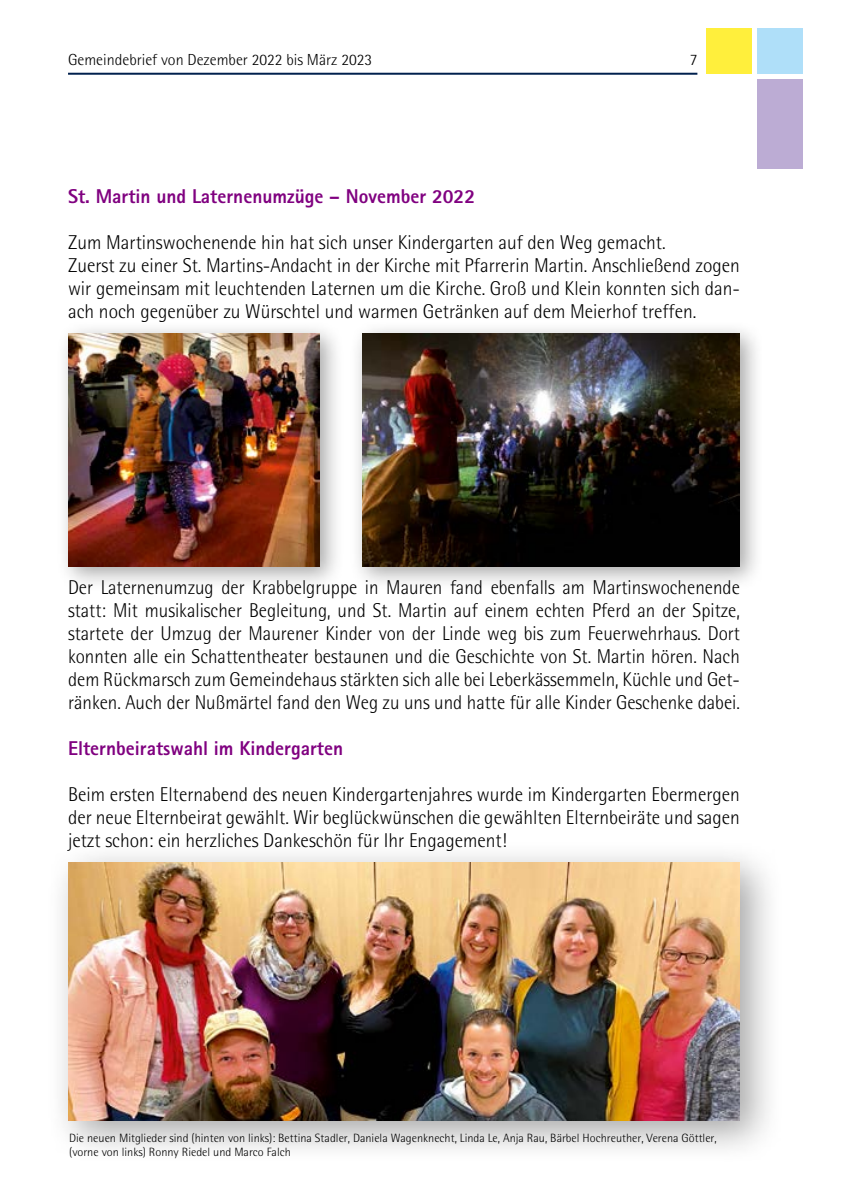
<style>
.page{position:relative;width:842px;height:1191px;background:#fff}
.page>*{position:absolute;margin:0;border:0;box-sizing:border-box;transform-origin:0 0}
.t1{font:300 20px/23px "Rotis Semi Sans";color:#000}
.t2{font:300 20px/23px "Rotis Semi Sans";color:#000;text-align:justify;scale:.95 1}
.t3{font:800 20px "Rotis Sans Serif";color:#800080}
.t4{font:300 16px "Rotis Semi Sans";color:#000}
.t5{font:300 12px/14px "Rotis Semi Sans";color:#000}
</style>
<div class="page">
<hr style="left:68px;top:73px;width:629px;height:2px;background:#00204d">
<div style="left:706px;top:28px;width:45px;height:46px;background:#ffef3c"></div>
<div style="left:757px;top:28px;width:45px;height:46px;background:#afdff9"></div>
<div style="left:757px;top:79px;width:45px;height:90px;background:#bcacd4"></div>
<div style="left:349px;top:321px;width:416px;height:270px;background:#000;opacity:.35"></div>
<img style="left:363px;top:333px;width:376px;height:233px">
<div style="left:56px;top:321px;width:289px;height:270px;background:#000;opacity:.35"></div>
<img style="left:69px;top:333px;width:251px;height:233px">
<div style="left:45px;top:839px;width:739px;height:325px;background:#000;opacity:.35"></div>
<img style="left:68px;top:862px;width:672px;height:258px">
<p class="t4" style="left:68px;top:50px;width:306px">Gemeindebrief von Dezember 2022 bis März 2023</p>
<p class="t4" style="left:690px;top:50px;width:9px">7</p>
<p class="t3" style="left:68px;top:183px;width:409px">St. Martin und Laternenumzüge – November 2022</p>
<p class="t1" style="left:68px;top:230px;width:673px">Zum Martinswochenende hin hat sich unser Kindergarten auf den Weg gemacht.<br>Zuerst zu einer St. Martins-Andacht in der Kirche mit Pfarrerin Martin. Anschließend zogen wir gemeinsam mit leuchtenden Laternen um die Kirche. Groß und Klein konnten sich dan&shy;ach noch gegenüber zu Würschtel und warmen Getränken auf dem Meierhof treffen.</p>
<p class="t2" style="left:68px;top:575px;width:709px">Der Laternenumzug der Krabbelgruppe in Mauren fand ebenfalls am Martinswochenende statt: Mit musikalischer Begleitung, und St. Martin auf einem echten Pferd an der Spitze, startete der Umzug der Maurener Kinder von der Linde weg bis zum Feuerwehrhaus. Dort konnten alle ein Schattentheater bestaunen und die Geschichte von St. Martin hören. Nach dem Rückmarsch zum Gemeindehaus stärkten sich alle bei Leberkässemmeln, Küchle und Get&shy;ränken. Auch der Nußmärtel fand den Weg zu uns und hatte für alle Kinder Geschenke dabei.</p>
<p class="t3" style="left:68px;top:735px;width:277px">Elternbeiratswahl im Kindergarten</p>
<p class="t1" style="left:68px;top:782px;width:673px;text-align:justify">Beim ersten Elternabend des neuen Kindergartenjahres wurde im Kindergarten Ebermergen der neue Elternbeirat gewählt. Wir beglückwünschen die gewählten Elternbeiräte und sagen jetzt schon: ein herzliches Dankeschön für Ihr Engagement!</p>
<p class="t5" style="left:69px;top:1131px;width:649px">Die neuen Mitglieder sind (hinten von links): Bettina Stadler, Daniela Wagenknecht, Linda Le, Anja Rau, Bärbel Hochreuther, Verena Göttler, (vorne von links) Ronny Riedel und Marco Falch</p>
</div>
